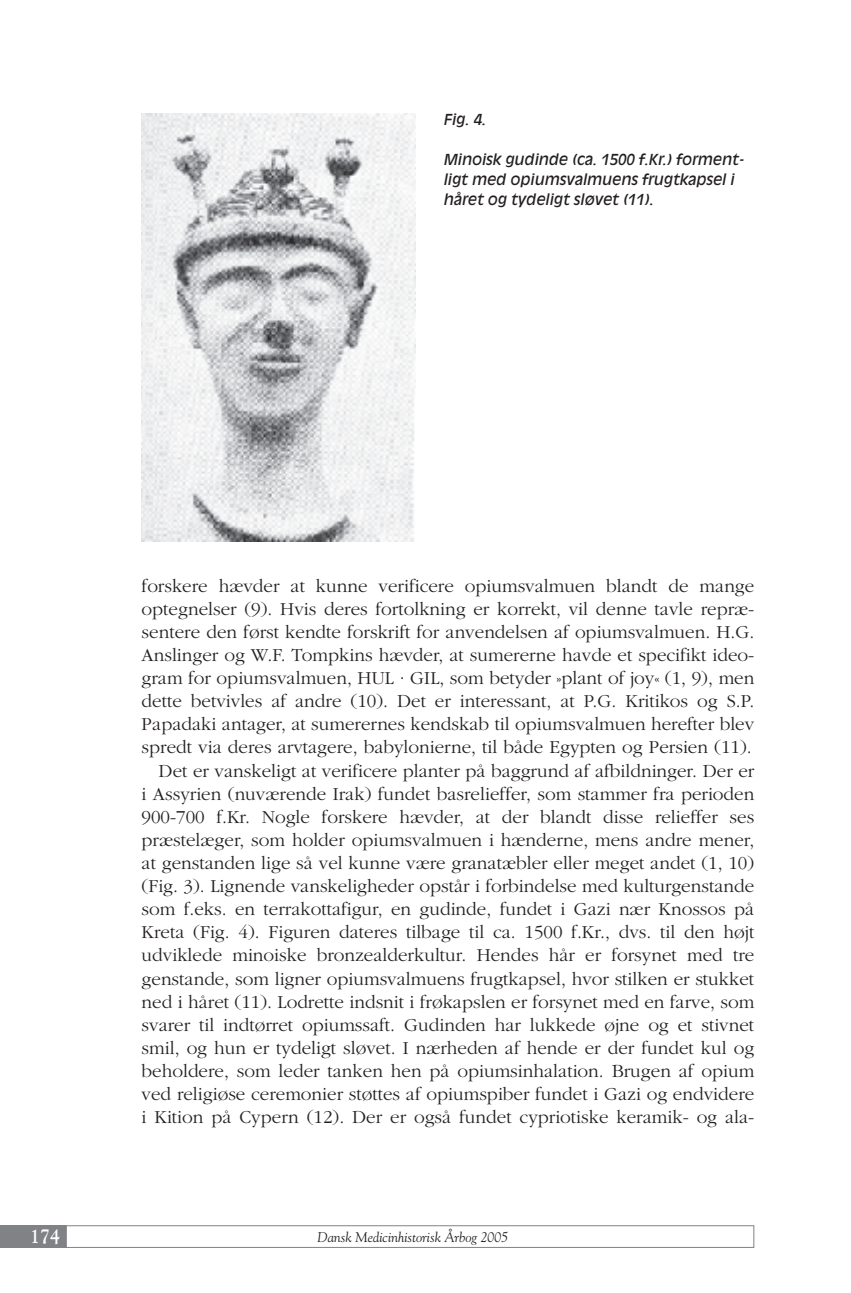
<style>
.page{position:relative;width:851px;height:1293px;background:#fff}
.page>*{position:absolute;margin:0;border:0;box-sizing:border-box;transform-origin:0 0}
.t1{font:700 20px "Goudy";color:#fff;scale:.9 1}
.t2{font:300 19px/23.2px "Garamond";color:#231f20;text-align:right}
.t3{font:italic 15px/20px "Antique Olive";color:#231f20}
.t4{font:italic 14px "Goudy";color:#231f20}
</style>
<div class="page">
<div style="left:0;top:1225px;width:66px;height:23px;background:#808285"></div>
<div style="left:66px;top:1225px;width:688px;height:23px;border:1px solid #808285"></div>
<img style="left:142px;top:114px;width:273px;height:427px">
<p class="t3" style="left:443px;top:110px;width:44px">Fig. 4.</p>
<p class="t3" style="left:443px;top:150px;width:302px">Minoisk gudinde (ca. 1500 f.Kr.) forment&shy;ligt med opiumsvalmuens frugtkapsel i håret og tydeligt sløvet (11).</p>
<p class="t2" style="left:142px;top:575px;width:614px">forskere hævder at kunne verificere opiumsvalmuen blandt de mange optegnelser (9). Hvis deres fortolkning er korrekt, vil denne tavle repræ&shy;sentere den først kendte forskrift for anvendelsen af opiumsvalmuen. H.G.<br>Anslinger og W.F. Tompkins hævder, at sumererne havde et specifikt ideo&shy;gram for opiumsvalmuen, HUL · GIL, som betyder »plant of joy« (1, 9), men dette betvivles af andre (10). Det er interessant, at P.G. Kritikos og S.P.<br>Papadaki antager, at sumerernes kendskab til opiumsvalmuen herefter blev spredt via deres arvtagere, babylonierne, til både Egypten og Persien (11).<br>Det er vanskeligt at verificere planter på baggrund af afbildninger. Der er<br>i Assyrien (nuværende Irak) fundet basrelieffer, som stammer fra perioden 900-700 f.Kr. Nogle forskere hævder, at der blandt disse relieffer ses præstelæger, som holder opiumsvalmuen i hænderne, mens andre mener, at genstanden lige så vel kunne være granatæbler eller meget andet (1, 10) (Fig. 3). Lignende vanskeligheder opstår i forbindelse med kulturgenstande som f.eks. en terrakottafigur, en gudinde, fundet i Gazi nær Knossos på Kreta (Fig. 4). Figuren dateres tilbage til ca. 1500 f.Kr., dvs. til den højt udviklede minoiske bronzealderkultur. Hendes hår er forsynet med tre genstande, som ligner opiumsvalmuens frugtkapsel, hvor stilken er stukket ned i håret (11). Lodrette indsnit i frøkapslen er forsynet med en farve, som svarer til indtørret opiumssaft. Gudinden har lukkede øjne og et stivnet smil, og hun er tydeligt sløvet. I nærheden af hende er der fundet kul og beholdere, som leder tanken hen på opiumsinhalation. Brugen af opium ved religiøse ceremonier støttes af opiumspiber fundet i Gazi og endvidere i Kition på Cypern (12). Der er også fundet cypriotiske keramik- og ala-</p>
<p class="t1" style="left:30px;top:1228px;width:35px">174</p>
<p class="t4" style="left:317px;top:1231px;width:192px">Dansk Medicinhistorisk Årbog 2005</p>
</div>
